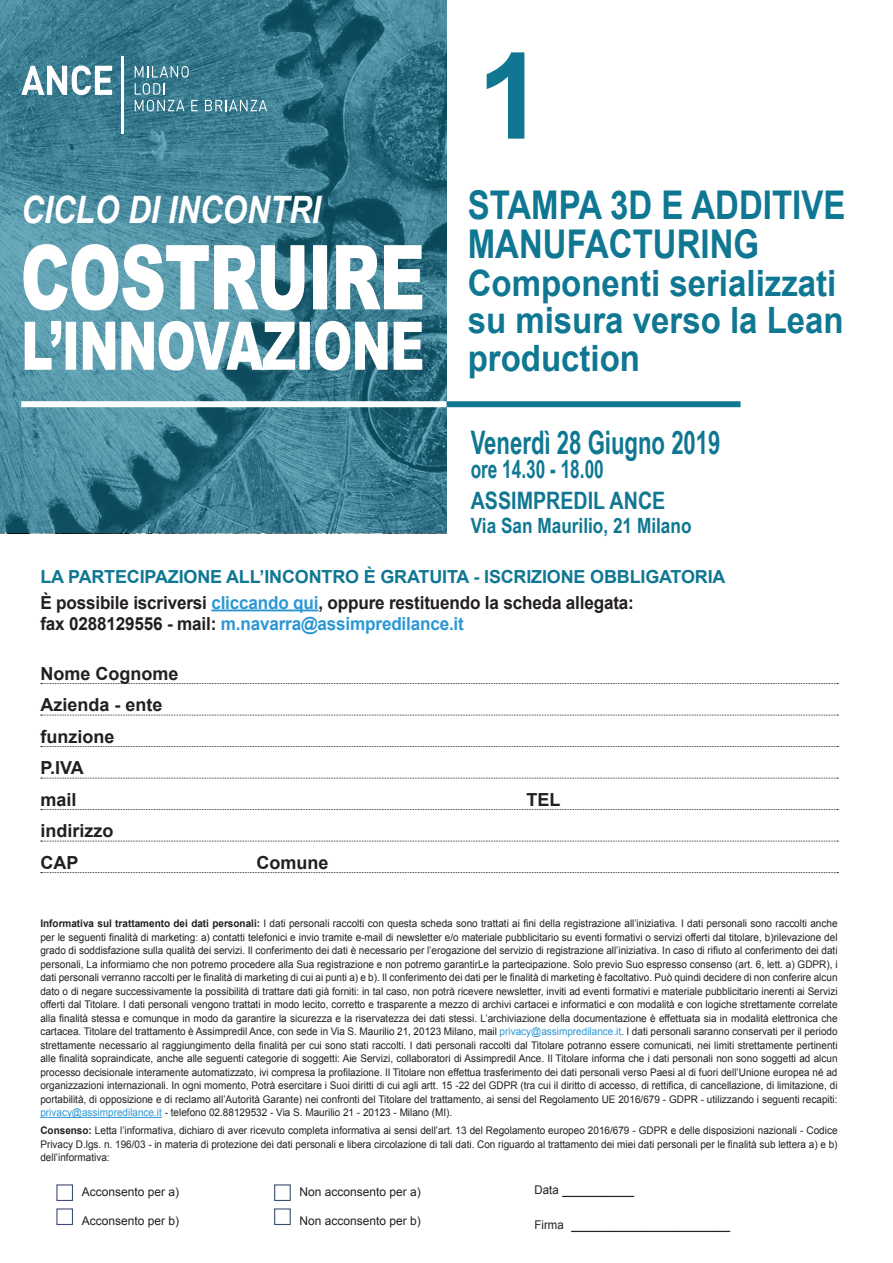
<style>
.page{position:relative;width:893px;height:1263px;background:#fff}
.page>*{position:absolute;margin:0;border:0;box-sizing:border-box;transform-origin:0 0}
.t1{font:700 120px "Arial";color:#0f7792}
.t2{font:700 39.6px/39.6px "Arial";color:#0f7792;scale:.83 1}
.t3{font:italic 700 37.8px "Arial";color:#fff;scale:.83 1}
.t4{font:700 36.3px/37.5px "Arial";color:#0f7792;scale:.91 1}
.t5{font:700 32.4px "Arial Narrow";color:#0f7792;scale:.83 1}
.t6{font:700 25.2px "Arial Narrow";color:#0f7792;scale:.83 1}
.t7{font:700 24px "Arial Narrow";color:#0f7792}
.t8{font:700 21px "Arial Narrow";color:#0f7792}
.t9{font:700 18px "Arial";letter-spacing:-.01em;color:#231f20;scale:.95 1}
.t10{font:700 18px "Arial";letter-spacing:-.01em;color:#231f20}
.t11{font:700 18px "Arial";letter-spacing:-.01em;color:#0f7792}
.t12{font:700 18px "Arial";letter-spacing:-.01em;color:#2c97d4;scale:.95 1}
.t13{font:15px "Arial";color:#231f20;scale:.95 1}
.t14{font:12px "Arial";color:#231f20}
.t15{font:10.5px/13.5px "Arial";color:#231f20;text-align:justify;scale:.95 1}
.s1{color:#2c97d4}
.s2{color:#231f20}
.s3{font-weight:700}
.s4{font-size:12px}
</style>
<div class="page">
<svg style="left:0;top:0;width:446px;height:533px;background:#3c7d90"></svg>
<svg style="left:41px;top:683px;width:797px;height:1px"></svg>
<svg style="left:41px;top:715px;width:797px;height:1px"></svg>
<svg style="left:41px;top:746px;width:797px;height:1px"></svg>
<svg style="left:41px;top:778px;width:797px;height:1px"></svg>
<svg style="left:41px;top:809px;width:797px;height:1px"></svg>
<svg style="left:41px;top:841px;width:797px;height:1px"></svg>
<svg style="left:41px;top:872px;width:797px;height:1px"></svg>
<hr style="left:40px;top:1117px;width:122px;height:1px;background:#2c97d4">
<div style="left:56px;top:1184px;width:17px;height:17px;border:1px solid #3c4e77"></div>
<div style="left:56px;top:1208px;width:17px;height:17px;border:1px solid #3c4e77"></div>
<div style="left:274px;top:1184px;width:17px;height:17px;border:1px solid #3c4e77"></div>
<div style="left:274px;top:1208px;width:17px;height:17px;border:1px solid #3c4e77"></div>
<hr style="left:211px;top:609px;width:107px;height:2px;background:#2c97d4">
<svg style="left:25px;top:321px;width:397px;height:50px"></svg>
<svg style="left:23px;top:244px;width:399px;height:66px"></svg>
<div style="left:446px;top:401px;width:294px;height:6px;background:#0f7792"></div>
<div style="left:21px;top:401px;width:425px;height:6px;background:#fff"></div>
<hr style="left:122px;top:56px;width:2px;height:78px;background:#fff">
<svg style="left:21px;top:65px;width:91px;height:30px"></svg>
<svg style="left:135px;top:66px;width:63px;height:45px;background:#568c9d"></svg>
<svg style="left:205px;top:100px;width:62px;height:11px"></svg>
<p class="t3" style="left:21px;top:184px;width:362px">CICLO DI INCONTRI</p>
<p class="t1" style="left:477px;top:16px;width:68px">1</p>
<p class="t2" style="left:468px;top:186px;width:457px">STAMPA 3D E ADDITIVE<br>MANUFACTURING</p>
<p class="t4" style="left:468px;top:265px;width:415px">Componenti serializzati su misura verso la Lean production</p>
<p class="t5" style="left:471px;top:418px;width:303px">Venerdì 28 Giugno 2019</p>
<p class="t6" style="left:471px;top:450px;width:162px">ore 14.30 - 18.00</p>
<p class="t7" style="left:471px;top:482px;width:196px">ASSIMPREDIL ANCE</p>
<p class="t8" style="left:471px;top:510px;width:222px">Via San Maurilio, 21 Milano</p>
<p class="t11" style="left:40px;top:564px;width:687px">LA PARTECIPAZIONE ALL’INCONTRO È GRATUITA - ISCRIZIONE OBBLIGATORIA</p>
<p class="t9" style="left:40px;top:590px;width:626px">È possibile iscriversi <span class="s1">cliccando qui</span>, oppure restituendo la scheda allegata:</p>
<p class="t12" style="left:40px;top:612px;width:447px"><span class="s2">fax 0288129556 - mail:</span> m.navarra@assimpredilance.it</p>
<p class="t10" style="left:40px;top:661px;width:140px">Nome Cognome</p>
<p class="t10" style="left:40px;top:693px;width:124px">Azienda - ente</p>
<p class="t10" style="left:40px;top:724px;width:75px">funzione</p>
<p class="t10" style="left:40px;top:756px;width:45px">P.IVA</p>
<p class="t10" style="left:40px;top:787px;width:38px">mail</p>
<p class="t10" style="left:526px;top:787px;width:36px">TEL</p>
<p class="t10" style="left:40px;top:819px;width:75px">indirizzo</p>
<p class="t10" style="left:40px;top:850px;width:39px">CAP</p>
<p class="t10" style="left:256px;top:850px;width:73px">Comune</p>
<p class="t15" style="left:40px;top:917px;width:841px"><span class="s3">Informativa sul trattamento dei dati personali:</span> I dati personali raccolti con questa scheda sono trattati ai fini della registrazione all’iniziativa. I dati personali sono raccolti anche per le seguenti finalità di marketing: a) contatti telefonici e invio tramite e-mail di newsletter e/o materiale pubblicitario su eventi formativi o servizi offerti dal titolare, b)rilevazione del grado di soddisfazione sulla qualità dei servizi. Il conferimento dei dati è necessario per l’erogazione del servizio di registrazione all’iniziativa. In caso di rifiuto al conferimento dei dati personali, La informiamo che non potremo procedere alla Sua registrazione e non potremo garantirLe la partecipazione. Solo previo Suo espresso consenso (art. 6, lett. a) GDPR), i dati personali verranno raccolti per le finalità di marketing di cui ai punti a) e b). Il conferimento dei dati per le finalità di marketing è facoltativo. Può quindi decidere di non conferire alcun dato o di negare successivamente la possibilità di trattare dati già forniti: in tal caso, non potrà ricevere newsletter, inviti ad eventi formativi e materiale pubblicitario inerenti ai Servizi offerti dal Titolare. I dati personali vengono trattati in modo lecito, corretto e trasparente a mezzo di archivi cartacei e informatici e con modalità e con logiche strettamente correlate alla finalità stessa e comunque in modo da garantire la sicurezza e la riservatezza dei dati stessi. L’archiviazione della documentazione è effettuata sia in modalità elettronica che cartacea. Titolare del trattamento è Assimpredil Ance, con sede in Via S. Maurilio 21, 20123 Milano, mail <span class="s1">privacy@assimpredilance.it</span>. I dati personali saranno conservati per il periodo strettamente necessario al raggiungimento della finalità per cui sono stati raccolti. I dati personali raccolti dal Titolare potranno essere comunicati, nei limiti strettamente pertinenti alle finalità sopraindicate, anche alle seguenti categorie di soggetti: Aie Servizi, collaboratori di Assimpredil Ance. Il Titolare informa che i dati personali non sono soggetti ad alcun processo decisionale interamente automatizzato, ivi compresa la profilazione. Il Titolare non effettua trasferimento dei dati personali verso Paesi al di fuori dell’Unione europea né ad organizzazioni internazionali. In ogni momento, Potrà esercitare i Suoi diritti di cui agli artt. 15 -22 del GDPR (tra cui il diritto di accesso, di rettifica, di cancellazione, di limitazione, di portabilità, di opposizione e di reclamo all’Autorità Garante) nei confronti del Titolare del trattamento, ai sensi del Regolamento UE 2016/679 - GDPR - utilizzando i seguenti recapiti: <span class="s1">privacy@assimpredilance.it</span> - telefono 02.88129532 - Via S. Maurilio 21 - 20123 - Milano (MI).</p>
<p class="t15" style="left:40px;top:1124px;width:841px"><span class="s3">Consenso:</span> Letta l’informativa, dichiaro di aver ricevuto completa informativa ai sensi dell’art. 13 del Regolamento europeo 2016/679 - GDPR e delle disposizioni nazionali - Codice Privacy D.lgs. n. 196/03 - in materia di protezione dei dati personali e libera circolazione di tali dati. Con riguardo al trattamento dei miei dati personali per le finalità sub lettera a) e b) dell’informativa:</p>
<p class="t14" style="left:82px;top:1184px;width:99px">Acconsento per a)</p>
<p class="t14" style="left:82px;top:1212px;width:99px">Acconsento per b)</p>
<p class="t13" style="left:535px;top:1179px;width:106px"><span class="s4">Data</span> _________</p>
<p class="t13" style="left:535px;top:1214px;width:207px"><span class="s4">Firma</span> ____________________</p>
<p class="t14" style="left:299px;top:1184px;width:123px">Non acconsento per a)</p>
<p class="t14" style="left:299px;top:1212px;width:123px">Non acconsento per b)</p>
</div>
